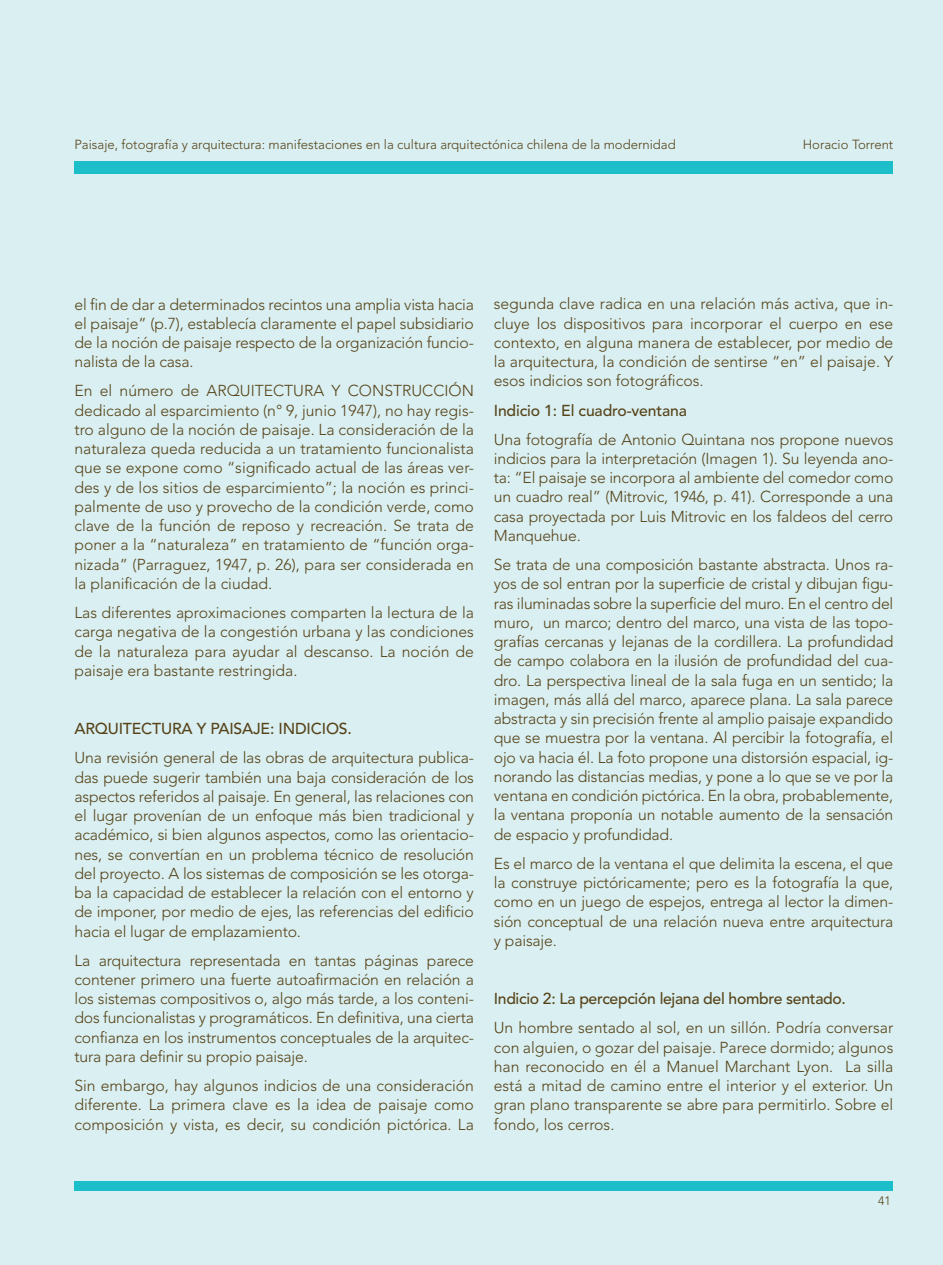
<style>
.page{position:relative;width:943px;height:1265px;background:#d9eff1}
.page>*{position:absolute;margin:0;border:0;box-sizing:border-box;transform-origin:0 0}
.t1{font:300 15.75px/19.2px "Avenir LT Std";letter-spacing:-.01em;color:#574319;text-align:justify}
.t2{font:500 15.75px "Avenir LT Std";letter-spacing:-.01em;color:#574319}
.t3{font:300 13.12px "Avenir LT Std";color:#574319}
.t4{font:300 12.25px "Avenir LT Std";color:#574319}
</style>
<div class="page">
<div style="left:74px;top:1181px;width:819px;height:10px;background:#1cbeca"></div>
<div style="left:74px;top:161px;width:819px;height:12px;background:#1cbeca"></div>
<p class="t3" style="left:74px;top:137px;width:603px">Paisaje, fotografía y arquitectura: manifestaciones en la cultura arquitectónica chilena de la modernidad</p>
<p class="t3" style="left:802px;top:137px;width:92px">Horacio Torrent</p>
<p class="t1" style="left:74px;top:295px;width:401px">el fin de dar a determinados recintos una amplia vista hacia el paisaje” (p.7), establecía claramente el papel subsidiario de la noción de paisaje respecto de la organización funcio&shy;nalista de la casa.</p>
<p class="t1" style="left:74px;top:381px;width:401px">En el número de ARQUITECTURA Y CONSTRUCCIÓN dedicado al esparcimiento (n° 9, junio 1947), no hay regis&shy;tro alguno de la noción de paisaje. La consideración de la naturaleza queda reducida a un tratamiento funcionalista que se expone como “significado actual de las áreas ver&shy;des y de los sitios de esparcimiento”; la noción es princi&shy;palmente de uso y provecho de la condición verde, como clave de la función de reposo y recreación. Se trata de poner a la “naturaleza” en tratamiento de “función orga&shy;nizada” (Parraguez, 1947, p. 26), para ser considerada en la planificación de la ciudad.</p>
<p class="t1" style="left:74px;top:603px;width:401px">Las diferentes aproximaciones comparten la lectura de la carga negativa de la congestión urbana y las condiciones de la naturaleza para ayudar al descanso. La noción de paisaje era bastante restringida.</p>
<p class="t2" style="left:74px;top:720px;width:279px">ARQUITECTURA Y PAISAJE: INDICIOS.</p>
<p class="t1" style="left:74px;top:748px;width:401px">Una revisión general de las obras de arquitectura publica&shy;das puede sugerir también una baja consideración de los aspectos referidos al paisaje. En general, las relaciones con el lugar provenían de un enfoque más bien tradicional y académico, si bien algunos aspectos, como las orientacio&shy;nes, se convertían en un problema técnico de resolución del proyecto. A los sistemas de composición se les otorga&shy;ba la capacidad de establecer la relación con el entorno y de imponer, por medio de ejes, las referencias del edificio hacia el lugar de emplazamiento.</p>
<p class="t1" style="left:74px;top:951px;width:401px">La arquitectura representada en tantas páginas parece contener primero una fuerte autoafirmación en relación a los sistemas compositivos o, algo más tarde, a los conteni&shy;dos funcionalistas y programáticos. En definitiva, una cierta confianza en los instrumentos conceptuales de la arquitec&shy;tura para definir su propio paisaje.</p>
<p class="t1" style="left:74px;top:1076px;width:401px">Sin embargo, hay algunos indicios de una consideración diferente. La primera clave es la idea de paisaje como composición y vista, es decir, su condición pictórica. La</p>
<p class="t1" style="left:494px;top:294px;width:401px">segunda clave radica en una relación más activa, que in&shy;cluye los dispositivos para incorporar el cuerpo en ese contexto, en alguna manera de establecer, por medio de la arquitectura, la condición de sentirse “en” el paisaje. Y esos indicios son fotográficos.</p>
<p class="t2" style="left:494px;top:401px;width:195px">Indicio 1: El cuadro-ventana</p>
<p class="t1" style="left:494px;top:430px;width:401px">Una fotografía de Antonio Quintana nos propone nuevos indicios para la interpretación (Imagen 1). Su leyenda ano&shy;ta: “El paisaje se incorpora al ambiente del comedor como un cuadro real” (Mitrovic, 1946, p. 41). Corresponde a una casa proyectada por Luis Mitrovic en los faldeos del cerro Manquehue.</p>
<p class="t1" style="left:494px;top:555px;width:401px">Se trata de una composición bastante abstracta. Unos ra&shy;yos de sol entran por la superficie de cristal y dibujan figu&shy;ras iluminadas sobre la superficie del muro. En el centro del muro, un marco; dentro del marco, una vista de las topo&shy;grafías cercanas y lejanas de la cordillera. La profundidad de campo colabora en la ilusión de profundidad del cua&shy;dro. La perspectiva lineal de la sala fuga en un sentido; la imagen, más allá del marco, aparece plana. La sala parece abstracta y sin precisión frente al amplio paisaje expandido que se muestra por la ventana. Al percibir la fotografía, el ojo va hacia él. La foto propone una distorsión espacial, ig&shy;norando las distancias medias, y pone a lo que se ve por la ventana en condición pictórica. En la obra, probablemente, la ventana proponía un notable aumento de la sensación de espacio y profundidad.</p>
<p class="t1" style="left:494px;top:854px;width:401px">Es el marco de la ventana el que delimita la escena, el que la construye pictóricamente; pero es la fotografía la que, como en un juego de espejos, entrega al lector la dimen&shy;sión conceptual de una relación nueva entre arquitectura y paisaje.</p>
<p class="t2" style="left:494px;top:990px;width:353px">Indicio 2: La percepción lejana del hombre sentado.</p>
<p class="t1" style="left:494px;top:1018px;width:401px">Un hombre sentado al sol, en un sillón. Podría conversar con alguien, o gozar del paisaje. Parece dormido; algunos han reconocido en él a Manuel Marchant Lyon. La silla está a mitad de camino entre el interior y el exterior. Un gran plano transparente se abre para permitirlo. Sobre el fondo, los cerros.</p>
<p class="t4" style="left:878px;top:1194px;width:14px">41</p>
</div>
